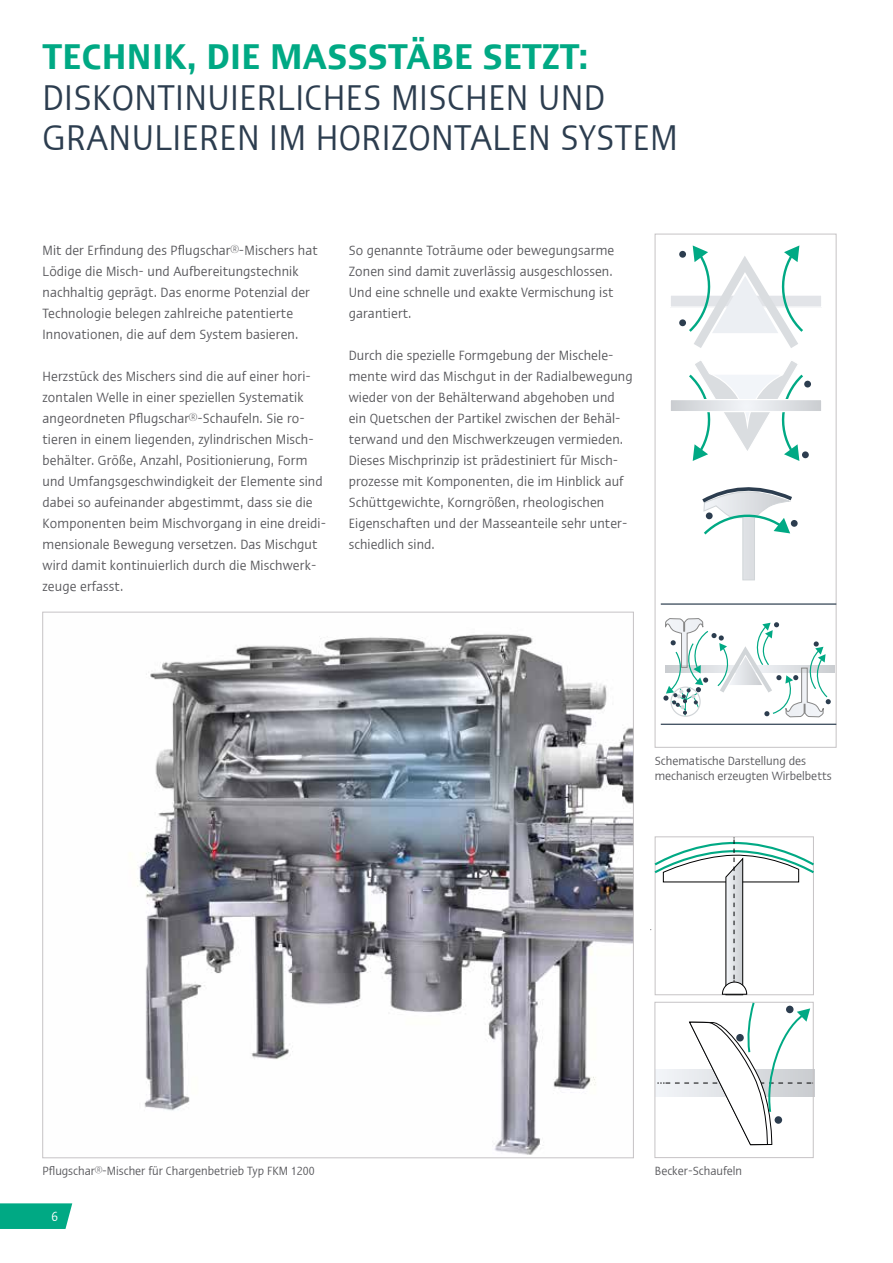
<style>
.page{position:relative;width:893px;height:1263px;background:#fff}
.page>*{position:absolute;margin:0;border:0;box-sizing:border-box;transform-origin:0 0}
.t1{font:condensed 36px/40.5px "Ergo Com";letter-spacing:.01em;color:#2c3d4f}
.t2{font:600 condensed 36px "Ergo Com";letter-spacing:.01em;color:#00a984}
.t3{font:condensed 13.5px/21px "Ergo Com";letter-spacing:.01em;color:#58585c}
.t4{font:condensed 13.5px "Ergo Com";color:#fff}
.t5{font:condensed 12px/15px "Ergo Com";color:#58585c}
</style>
<div class="page">
<svg style="left:0;top:1203px;width:72px;height:26px;background:#0ead8b"></svg>
<div style="left:655px;top:234px;width:181px;height:513px;background:#fff;border:1px solid #c6c3c5"></div>
<div style="left:670px;top:295px;width:152px;height:12px;background:#e2e4e8"></div>
<div style="left:670px;top:294px;width:152px;height:14px;border:1px solid #fff"></div>
<svg style="left:686px;top:245px;width:120px;height:103px"></svg>
<div style="left:665px;top:666px;width:169px;height:6px;background:#cbced1"></div>
<svg style="left:689px;top:361px;width:117px;height:100px"></svg>
<svg style="left:672px;top:401px;width:148px;height:9px"></svg>
<div style="left:670px;top:399px;width:152px;height:13px;border:1px solid #fff"></div>
<div style="left:804px;top:381px;width:7px;height:6px;background:#2c3d4f;border-radius:50%"></div>
<div style="left:802px;top:451px;width:7px;height:7px;background:#2c3d4f;border-radius:50%"></div>
<div style="left:679px;top:251px;width:7px;height:7px;background:#2c3d4f;border-radius:50%"></div>
<div style="left:679px;top:319px;width:7px;height:7px;background:#2c3d4f;border-radius:50%"></div>
<svg style="left:702px;top:487px;width:94px;height:93px"></svg>
<svg style="left:663px;top:618px;width:168px;height:99px"></svg>
<hr style="left:661px;top:603px;width:175px;height:2px;background:#2c3d4f">
<hr style="left:661px;top:724px;width:175px;height:1px;background:#2c3d4f">
<img style="left:137px;top:634px;width:495px;height:521px">
<svg style="left:651px;top:837px;width:164px;height:308px"></svg>
<h1 class="t2" style="left:43px;top:30px;width:547px">TECHNIK, DIE MASSSTÄBE SETZT:</h1>
<h1 class="t1" style="left:43px;top:74px;width:637px">DISKONTINUIERLICHES MISCHEN UND<br>GRANULIEREN IM HORIZONTALEN SYSTEM</h1>
<p class="t3" style="left:43px;top:239px;width:277px">Mit der Erfindung des Pflugschar®-Mischers hat Lödige die Misch- und Aufbereitungstechnik nachhaltig geprägt. Das enorme Potenzial der Technologie belegen zahlreiche patentierte Innovationen, die auf dem System basieren.</p>
<p class="t3" style="left:43px;top:365px;width:285px">Herzstück des Mischers sind die auf einer hori&shy;zontalen Welle in einer speziellen Systematik angeordneten Pflugschar®-Schaufeln. Sie ro&shy;tieren in einem liegenden, zylindrischen Misch&shy;behälter. Größe, Anzahl, Positionierung, Form und Umfangsgeschwindigkeit der Elemente sind dabei so aufeinander abgestimmt, dass sie die Komponenten beim Mischvorgang in eine dreidi&shy;mensionale Bewegung versetzen. Das Mischgut wird damit kontinuierlich durch die Mischwerk&shy;zeuge erfasst.</p>
<p class="t3" style="left:349px;top:239px;width:267px;text-align:justify">So genannte Toträume oder bewegungsarme Zonen sind damit zuverlässig ausgeschlossen.<br>Und eine schnelle und exakte Vermischung ist garantiert.</p>
<p class="t3" style="left:349px;top:344px;width:285px">Durch die spezielle Formgebung der Mischele&shy;mente wird das Mischgut in der Radialbewegung wieder von der Behälterwand abgehoben und ein Quetschen der Partikel zwischen der Behäl&shy;terwand und den Mischwerkzeugen vermieden.<br>Dieses Mischprinzip ist prädestiniert für Misch&shy;prozesse mit Komponenten, die im Hinblick auf Schüttgewichte, Korngrößen, rheologischen Eigenschaften und der Masseanteile sehr unter&shy;schiedlich sind.</p>
<p class="t5" style="left:655px;top:752px;width:178px">Schematische Darstellung des mechanisch erzeugten Wirbelbetts</p>
<p class="t5" style="left:43px;top:1163px;width:274px">Pflugschar®-Mischer für Chargenbetrieb Typ FKM 1200</p>
<p class="t5" style="left:655px;top:1163px;width:89px">Becker-Schaufeln</p>
<p class="t4" style="left:51px;top:1207px;width:8px">6</p>
</div>
